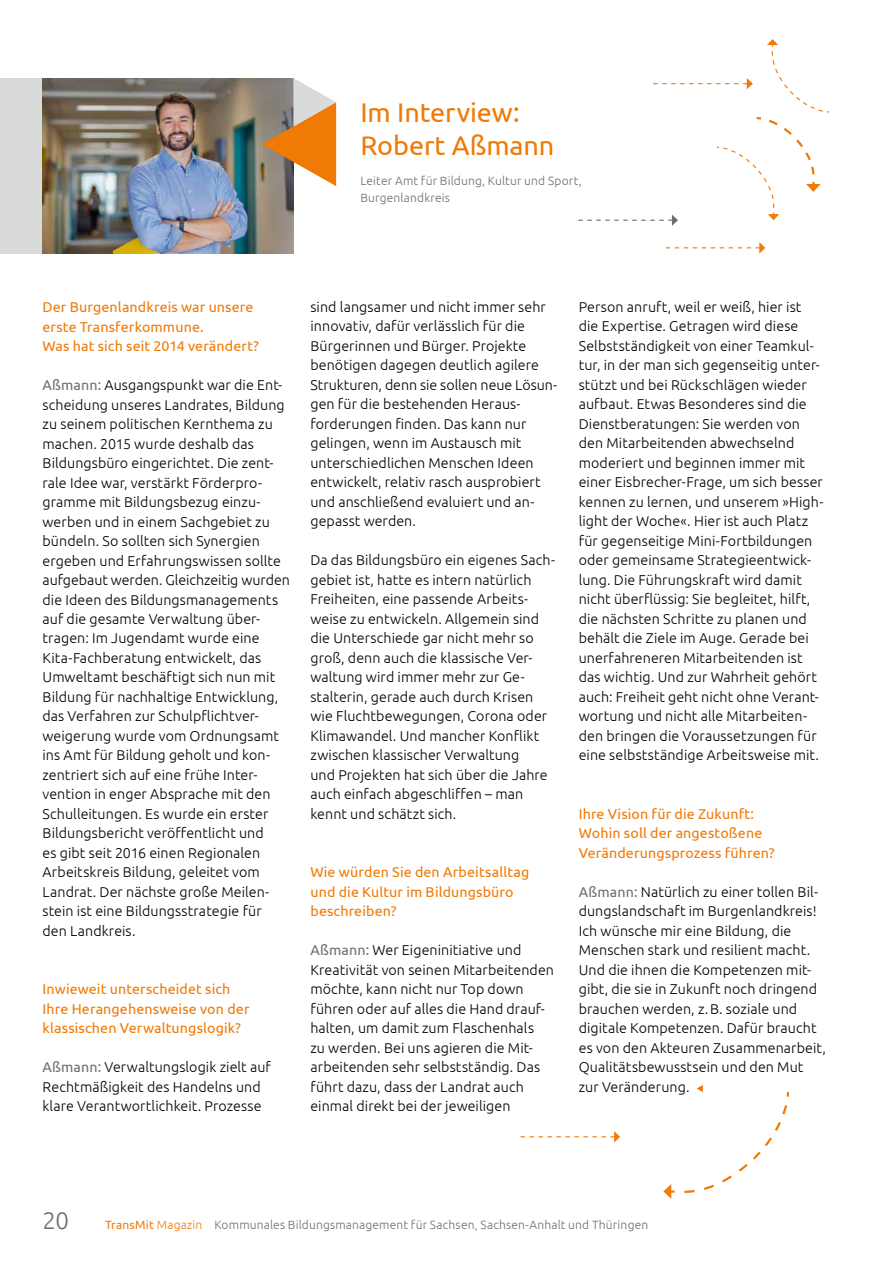
<style>
.page{position:relative;width:893px;height:1263px;background:#fff}
.page>*{position:absolute;margin:0;border:0;box-sizing:border-box;transform-origin:0 0}
.t1{font:27px/33px "Ubuntu";letter-spacing:-.005em;color:#ef7a06}
.t2{font:300 24px "Ubuntu";color:#6e6e6e}
.t3{font:300 14.25px/19.5px "Ubuntu";letter-spacing:.005em;color:#000}
.t4{font:14.25px/19.5px "Ubuntu";letter-spacing:.01em;color:#ef7a06}
.t5{font:300 12px/16.5px "Ubuntu";letter-spacing:.015em;color:#6e6e6e}
.s1{font-weight:400;color:#6e6e6e}
.s2{font-weight:400;color:#ef7a06}
.s3{color:#ef7a06}
</style>
<div class="page">
<div style="left:0;top:78px;width:272px;height:176px;background:#d9dada"></div>
<img style="left:43px;top:78px;width:250px;height:176px">
<svg style="left:262px;top:78px;width:74px;height:108px;background:#c79869"></svg>
<svg style="left:666px;top:242px;width:99px;height:11px"></svg>
<svg style="left:578px;top:39px;width:252px;height:187px"></svg>
<svg style="left:663px;top:1085px;width:127px;height:114px"></svg>
<svg style="left:520px;top:1131px;width:100px;height:11px"></svg>
<h1 class="t1" style="left:360px;top:95px;width:196px">Im Interview:<br>Robert Aßmann</h1>
<p class="t5" style="left:360px;top:172px;width:223px">Leiter Amt für Bildung, Kultur und Sport,<br>Burgenlandkreis</p>
<p class="t4" style="left:43px;top:297px;width:218px">Der Burgenlandkreis war unsere erste Transferkommune.<br>Was hat sich seit 2014 verändert?</p>
<p class="t3" style="left:43px;top:375px;width:249px"><span class="s1">Aßmann:</span> Ausgangspunkt war die Ent&shy;scheidung unseres Landrates, Bildung zu seinem politischen Kernthema zu machen. 2015 wurde deshalb das Bildungsbüro eingerichtet. Die zent&shy;rale Idee war, verstärkt Förderpro&shy;gramme mit Bildungsbezug einzu&shy;werben und in einem Sachgebiet zu bündeln. So sollten sich Synergien ergeben und Erfahrungswissen sollte aufgebaut werden. Gleichzeitig wurden die Ideen des Bildungsmanagements auf die gesamte Verwaltung über&shy;tragen: Im Jugendamt wurde eine Kita-Fachberatung entwickelt, das Umweltamt beschäftigt sich nun mit Bildung für nachhaltige Entwicklung, das Verfahren zur Schulpflichtver&shy;weigerung wurde vom Ordnungsamt ins Amt für Bildung geholt und kon&shy;zentriert sich auf eine frühe Inter&shy;vention in enger Absprache mit den Schulleitungen. Es wurde ein erster Bildungsbericht veröffentlicht und<br>es gibt seit 2016 einen Regionalen Arbeitskreis Bildung, geleitet vom Landrat. Der nächste große Meilen&shy;stein ist eine Bildungsstrategie für<br>den Landkreis.</p>
<p class="t4" style="left:43px;top:979px;width:208px">Inwieweit unterscheidet sich<br>Ihre Herangehensweise von der klassischen Verwaltungslogik?</p>
<p class="t3" style="left:43px;top:1057px;width:230px"><span class="s1">Aßmann:</span> Verwaltungslogik zielt auf<br>Rechtmäßigkeit des Handelns und klare Verantwortlichkeit. Prozesse</p>
<p class="t3" style="left:310px;top:297px;width:248px">sind langsamer und nicht immer sehr innovativ, dafür verlässlich für die Bürgerinnen und Bürger. Projekte benötigen dagegen deutlich agilere Strukturen, denn sie sollen neue Lösun&shy;gen für die bestehenden Heraus&shy;forderungen finden. Das kann nur gelingen, wenn im Austausch mit unterschiedlichen Menschen Ideen entwickelt, relativ rasch ausprobiert und anschließend evaluiert und an&shy;gepasst werden.</p>
<p class="t3" style="left:310px;top:550px;width:246px">Da das Bildungsbüro ein eigenes Sach&shy;gebiet ist, hatte es intern natürlich Freiheiten, eine passende Arbeits&shy;weise zu entwickeln. Allgemein sind die Unterschiede gar nicht mehr so groß, denn auch die klassische Ver&shy;waltung wird immer mehr zur Ge&shy;stalterin, gerade auch durch Krisen wie Fluchtbewegungen, Corona oder Klimawandel. Und mancher Konflikt zwischen klassischer Verwaltung<br>und Projekten hat sich über die Jahre auch einfach abgeschliffen – man kennt und schätzt sich.</p>
<p class="t4" style="left:310px;top:862px;width:220px">Wie würden Sie den Arbeitsalltag und die Kultur im Bildungsbüro beschreiben?</p>
<p class="t3" style="left:310px;top:940px;width:245px"><span class="s1">Aßmann:</span> Wer Eigeninitiative und Kreativität von seinen Mitarbeitenden möchte, kann nicht nur Top down führen oder auf alles die Hand drauf&shy;halten, um damit zum Flaschenhals<br>zu werden. Bei uns agieren die Mit&shy;arbeitenden sehr selbstständig. Das führt dazu, dass der Landrat auch einmal direkt bei der jeweiligen</p>
<p class="t3" style="left:579px;top:296px;width:246px">Person anruft, weil er weiß, hier ist die Expertise. Getragen wird diese Selbstständigkeit von einer Teamkul&shy;tur, in der man sich gegenseitig unter&shy;stützt und bei Rückschlägen wieder aufbaut. Etwas Besonderes sind die Dienstberatungen: Sie werden von den Mitarbeitenden abwechselnd moderiert und beginnen immer mit einer Eisbrecher-Frage, um sich besser kennen zu lernen, und unserem »High&shy;light der Woche«. Hier ist auch Platz für gegenseitige Mini-Fortbildungen oder gemeinsame Strategieentwick&shy;lung. Die Führungskraft wird damit nicht überflüssig: Sie begleitet, hilft, die nächsten Schritte zu planen und behält die Ziele im Auge. Gerade bei unerfahreneren Mitarbeitenden ist das wichtig. Und zur Wahrheit gehört auch: Freiheit geht nicht ohne Verant&shy;wortung und nicht alle Mitarbeiten&shy;den bringen die Voraussetzungen für eine selbstständige Arbeitsweise mit.</p>
<p class="t4" style="left:579px;top:803px;width:197px">Ihre Vision für die Zukunft:<br>Wohin soll der angestoßene<br>Veränderungsprozess führen?</p>
<p class="t3" style="left:579px;top:881px;width:249px"><span class="s1">Aßmann:</span> Natürlich zu einer tollen Bil&shy;dungslandschaft im Burgenlandkreis!<br>Ich wünsche mir eine Bildung, die Menschen stark und resilient macht.<br>Und die ihnen die Kompetenzen mit&shy;gibt, die sie in Zukunft noch dringend brauchen werden, z.B. soziale und digitale Kompetenzen. Dafür braucht es von den Akteuren Zusammenarbeit, Qualitätsbewusstsein und den Mut zur Veränderung.</p>
<h2 class="t2" style="left:43px;top:1206px;width:28px">20</h2>
<p class="t5" style="left:105px;top:1216px;width:545px"><span class="s2">TransMit</span> <span class="s3">Magazin</span> Kommunales Bildungsmanagement für Sachsen, Sachsen-Anhalt und Thüringen</p>
</div>
